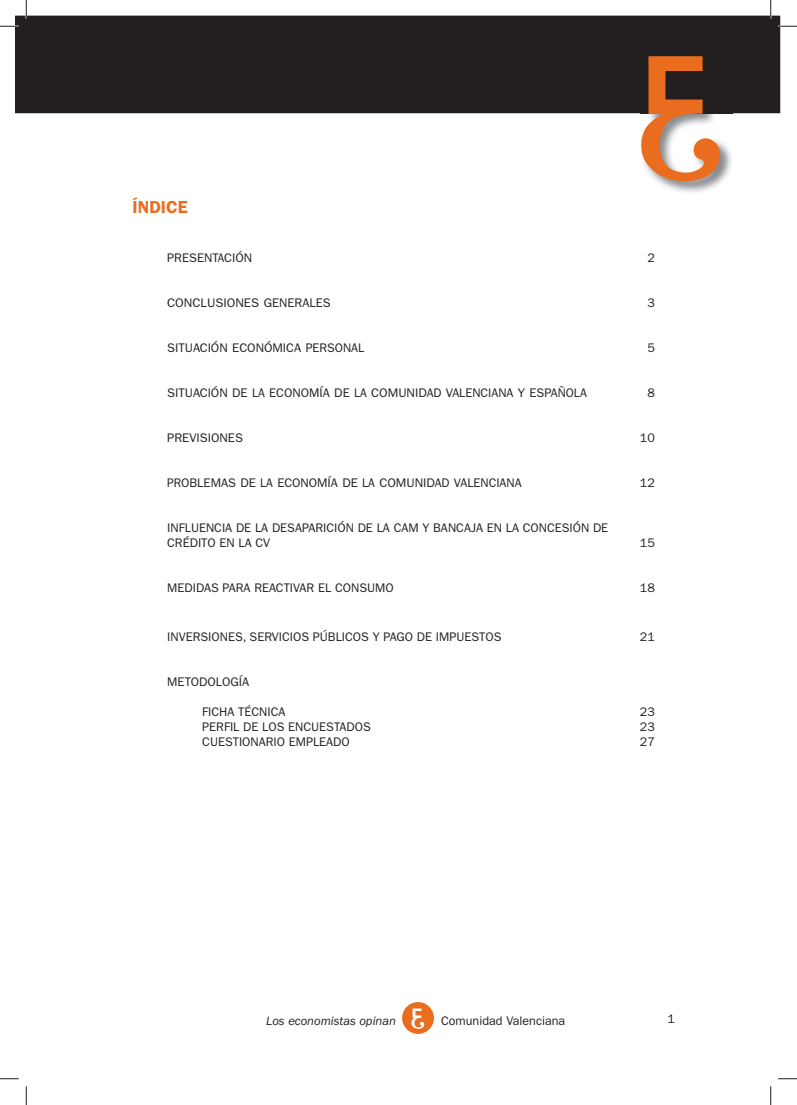
<style>
.page{position:relative;width:797px;height:1105px;background:#fff}
.page>*{position:absolute;margin:0;border:0;box-sizing:border-box;transform-origin:0 0}
.t1{font:600 17.5px "Franklin Gothic LT";color:#ea6d1f}
.t2{font:12.5px/15px "Franklin Gothic LT";color:#231f20}
.t3{font:12.5px "Franklin Gothic LT";color:#231f20;scale:.95 1}
.t4{font:12.5px "Franklin Gothic LT";color:#231f20;scale:1.04 1}
.t5{font:italic 12.5px "Franklin Gothic LT";color:#231f20}
</style>
<div class="page">
<svg style="left:402px;top:1002px;width:32px;height:32px"></svg>
<div style="left:16px;top:16px;width:764px;height:97px;background:#231f20"></div>
<img style="left:640px;top:55px;width:93px;height:138px">
<img style="left:721px;top:112px;width:12px;height:2px">
<svg style="left:640px;top:56px;width:81px;height:126px"></svg>
<svg style="left:0;top:25px;width:19px;height:2px"></svg>
<svg style="left:778px;top:25px;width:19px;height:2px"></svg>
<svg style="left:0;top:1078px;width:19px;height:1px"></svg>
<svg style="left:778px;top:1078px;width:19px;height:1px"></svg>
<svg style="left:25px;top:0;width:2px;height:19px"></svg>
<svg style="left:25px;top:1086px;width:2px;height:19px"></svg>
<svg style="left:770px;top:0;width:1px;height:19px"></svg>
<svg style="left:770px;top:1086px;width:1px;height:19px"></svg>
<h1 class="t1" style="left:133px;top:200px;width:57px">ÍNDICE</h1>
<p class="t2" style="left:167px;top:252px;width:87px">PRESENTACIÓN</p>
<p class="t2" style="left:647px;top:252px;width:9px">2</p>
<p class="t4" style="left:167px;top:298px;width:159px">CONCLUSIONES GENERALES</p>
<p class="t2" style="left:647px;top:297px;width:9px">3</p>
<p class="t2" style="left:167px;top:342px;width:199px">SITUACIÓN ECONÓMICA PERSONAL</p>
<p class="t2" style="left:647px;top:342px;width:9px">5</p>
<p class="t2" style="left:167px;top:387px;width:421px">SITUACIÓN DE LA ECONOMÍA DE LA COMUNIDAD VALENCIANA Y ESPAÑOLA</p>
<p class="t2" style="left:647px;top:387px;width:9px">8</p>
<p class="t2" style="left:167px;top:432px;width:77px">PREVISIONES</p>
<p class="t2" style="left:640px;top:432px;width:16px">10</p>
<p class="t3" style="left:167px;top:478px;width:374px">PROBLEMAS DE LA ECONOMÍA DE LA COMUNIDAD VALENCIANA</p>
<p class="t2" style="left:640px;top:477px;width:16px">12</p>
<p class="t2" style="left:167px;top:522px;width:442px">INFLUENCIA DE LA DESAPARICIÓN DE LA CAM Y BANCAJA EN LA CONCESIÓN DE<br>CRÉDITO EN LA CV</p>
<p class="t2" style="left:640px;top:537px;width:16px">15</p>
<p class="t2" style="left:167px;top:582px;width:228px">MEDIDAS PARA REACTIVAR EL CONSUMO</p>
<p class="t2" style="left:640px;top:582px;width:16px">18</p>
<p class="t2" style="left:167px;top:630px;width:336px">INVERSIONES, SERVICIOS PÚBLICOS Y PAGO DE IMPUESTOS</p>
<p class="t2" style="left:640px;top:630px;width:16px">21</p>
<p class="t2" style="left:167px;top:675px;width:84px">METODOLOGÍA</p>
<p class="t2" style="left:202px;top:705px;width:85px">FICHA TÉCNICA</p>
<p class="t2" style="left:640px;top:705px;width:16px">23</p>
<p class="t2" style="left:202px;top:720px;width:170px">PERFIL DE LOS ENCUESTADOS</p>
<p class="t2" style="left:640px;top:720px;width:16px">23</p>
<p class="t2" style="left:202px;top:735px;width:149px">CUESTIONARIO EMPLEADO</p>
<p class="t2" style="left:640px;top:735px;width:16px">27</p>
<p class="t5" style="left:266px;top:1014px;width:131px">Los economistas opinan</p>
<p class="t2" style="left:441px;top:1014px;width:126px">Comunidad Valenciana</p>
<p class="t2" style="left:667px;top:1012px;width:9px">1</p>
</div>
